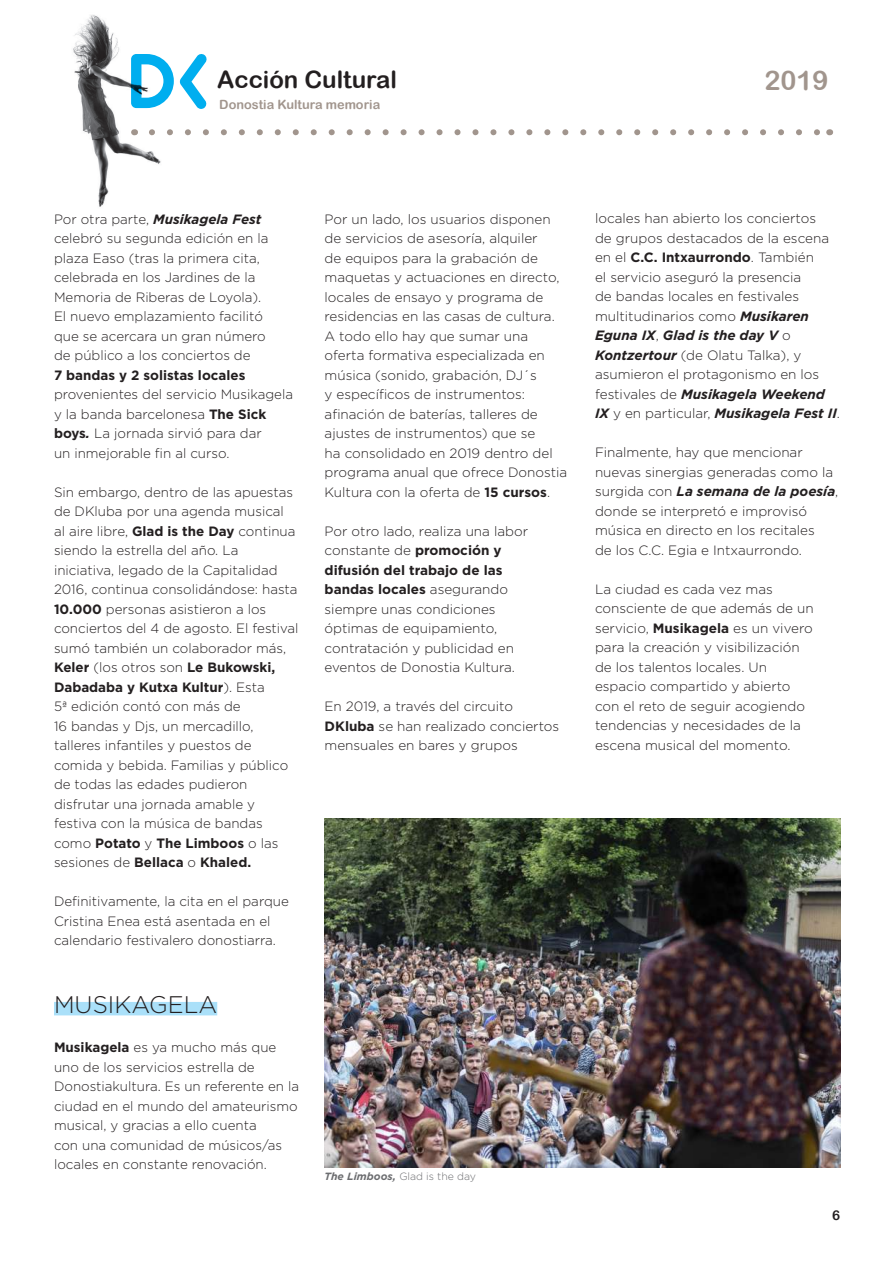
<style>
.page{position:relative;width:893px;height:1263px;background:#fff}
.page>*{position:absolute;margin:0;border:0;box-sizing:border-box;transform-origin:0 0}
.t1{font:27px "Arial Rounded MT Bold";color:#a1958d}
.t2{font:24px "Arial Rounded MT Bold";color:#231f20}
.t3{font:300 24px "Gotham";color:#231f20}
.t4{font:300 13.5px/19.5px "Gotham";color:#231f20}
.t5{font:700 13.5px "Gotham";color:#231f20}
.t6{font:13.5px "Arial Rounded MT Bold";color:#231f20}
.t7{font:12.75px "Arial Rounded MT Bold";color:#a1958d}
.t8{font:300 10.5px "Gotham";color:#6c6d70}
.s1{font-weight:700;font-style:italic}
.s2{font-weight:700}
</style>
<div class="page">
<svg style="left:180px;top:54px;width:27px;height:55px"></svg>
<svg style="left:185px;top:129px;width:635px;height:6px"></svg>
<img style="left:73px;top:15px;width:101px;height:192px">
<div style="left:54px;top:1002px;width:163px;height:13px;background:#aae0f9"></div>
<img style="left:325px;top:818px;width:515px;height:350px">
<h2 class="t2" style="left:217px;top:65px;width:181px">Acción Cultural</h2>
<h1 class="t1" style="left:764px;top:65px;width:66px">2019</h1>
<p class="t7" style="left:219px;top:97px;width:162px">Donostia Kultura memoria</p>
<p class="t4" style="left:54px;top:209px;width:216px">Por otra parte, <span class="s1">Musikagela Fest </span>celebró su segunda edición en la plaza Easo (tras la primera cita, celebrada en los Jardines de la<br>Memoria de Riberas de Loyola).<br>El nuevo emplazamiento facilitó que se acercara un gran número de público a los conciertos de</p>
<p class="t5" style="left:54px;top:366px;width:193px">7 bandas y 2 solistas locales</p>
<p class="t4" style="left:54px;top:384px;width:241px">provenientes del servicio Musikagela y la banda barcelonesa <span class="s2">The Sick boys</span><span class="s1">.</span> La jornada sirvió para dar<br>un inmejorable fin al curso.</p>
<p class="t4" style="left:54px;top:482px;width:246px">Sin embargo, dentro de las apuestas de DKluba por una agenda musical<br>al aire libre, <span class="s2">Glad is the Day</span> continua siendo la estrella del año. La iniciativa, legado de la Capitalidad<br>2016, continua consolidándose: hasta<br><span class="s2">10.000</span> personas asistieron a los conciertos del 4 de agosto. El festival sumó también un colaborador más,<br><span class="s2">Keler</span> (los otros son <span class="s2">Le Bukowski,<br>Dabadaba y Kutxa Kultur</span>). Esta<br>5ª edición contó con más de<br>16 bandas y Djs, un mercadillo, talleres infantiles y puestos de comida y bebida. Familias y público de todas las edades pudieron disfrutar una jornada amable y festiva con la música de bandas como <span class="s2">Potato</span> y <span class="s2">The Limboos</span> o las sesiones de <span class="s2">Bellaca</span> o <span class="s2">Khaled.</span></p>
<p class="t4" style="left:54px;top:891px;width:236px">Definitivamente, la cita en el parque<br>Cristina Enea está asentada en el calendario festivalero donostiarra.</p>
<h2 class="t3" style="left:54px;top:989px;width:165px">MUSIKAGELA</h2>
<p class="t4" style="left:54px;top:1037px;width:247px"><span class="s2">Musikagela</span> es ya mucho más que uno de los servicios estrella de Donostiakultura. Es un referente en la ciudad en el mundo del amateurismo musical, y gracias a ello cuenta<br>con una comunidad de músicos/as locales en constante renovación.</p>
<p class="t4" style="left:325px;top:209px;width:244px">Por un lado, los usuarios disponen de servicios de asesoría, alquiler<br>de equipos para la grabación de maquetas y actuaciones en directo, locales de ensayo y programa de residencias en las casas de cultura.<br>A todo ello hay que sumar una oferta formativa especializada en música (sonido, grabación, DJ´s<br>y específicos de instrumentos: afinación de baterías, talleres de ajustes de instrumentos) que se<br>ha consolidado en 2019 dentro del programa anual que ofrece Donostia Kultura con la oferta de <span class="s2">15 cursos</span>.</p>
<p class="t4" style="left:325px;top:521px;width:205px">Por otro lado, realiza una labor constante de <span class="s2">promoción y difusión del trabajo de las bandas locales</span> asegurando siempre unas condiciones óptimas de equipamiento, contratación y publicidad en eventos de Donostia Kultura.</p>
<p class="t4" style="left:325px;top:696px;width:236px">En 2019, a través del circuito<br><span class="s2">DKluba</span> se han realizado conciertos mensuales en bares y grupos</p>
<p class="t8" style="left:325px;top:1170px;width:153px"><span class="s1">The Limboos,</span> Glad is the day</p>
<p class="t4" style="left:595px;top:209px;width:246px">locales han abierto los conciertos<br>de grupos destacados de la escena en el <span class="s2">C.C. Intxaurrondo</span>. También<br>el servicio aseguró la presencia<br>de bandas locales en festivales multitudinarios como <span class="s1">Musikaren Eguna IX</span>, <span class="s1">Glad is the day V</span> o <span class="s1">Kontzertour</span> (de Olatu Talka), y asumieron el protagonismo en los festivales de <span class="s1">Musikagela Weekend IX</span> y en particular, <span class="s1">Musikagela Fest II</span>.</p>
<p class="t4" style="left:595px;top:442px;width:245px">Finalmente, hay que mencionar nuevas sinergias generadas como la surgida con <span class="s1">La semana de la poesía</span>, donde se interpretó e improvisó música en directo en los recitales<br>de los C.C. Egia e Intxaurrondo.</p>
<p class="t4" style="left:595px;top:579px;width:220px">La ciudad es cada vez mas consciente de que además de un servicio, <span class="s2">Musikagela</span> es un vivero para la creación y visibilización de los talentos locales. Un espacio compartido y abierto con el reto de seguir acogiendo tendencias y necesidades de la escena musical del momento.</p>
<p class="t6" style="left:832px;top:1208px;width:10px">6</p>
</div>
